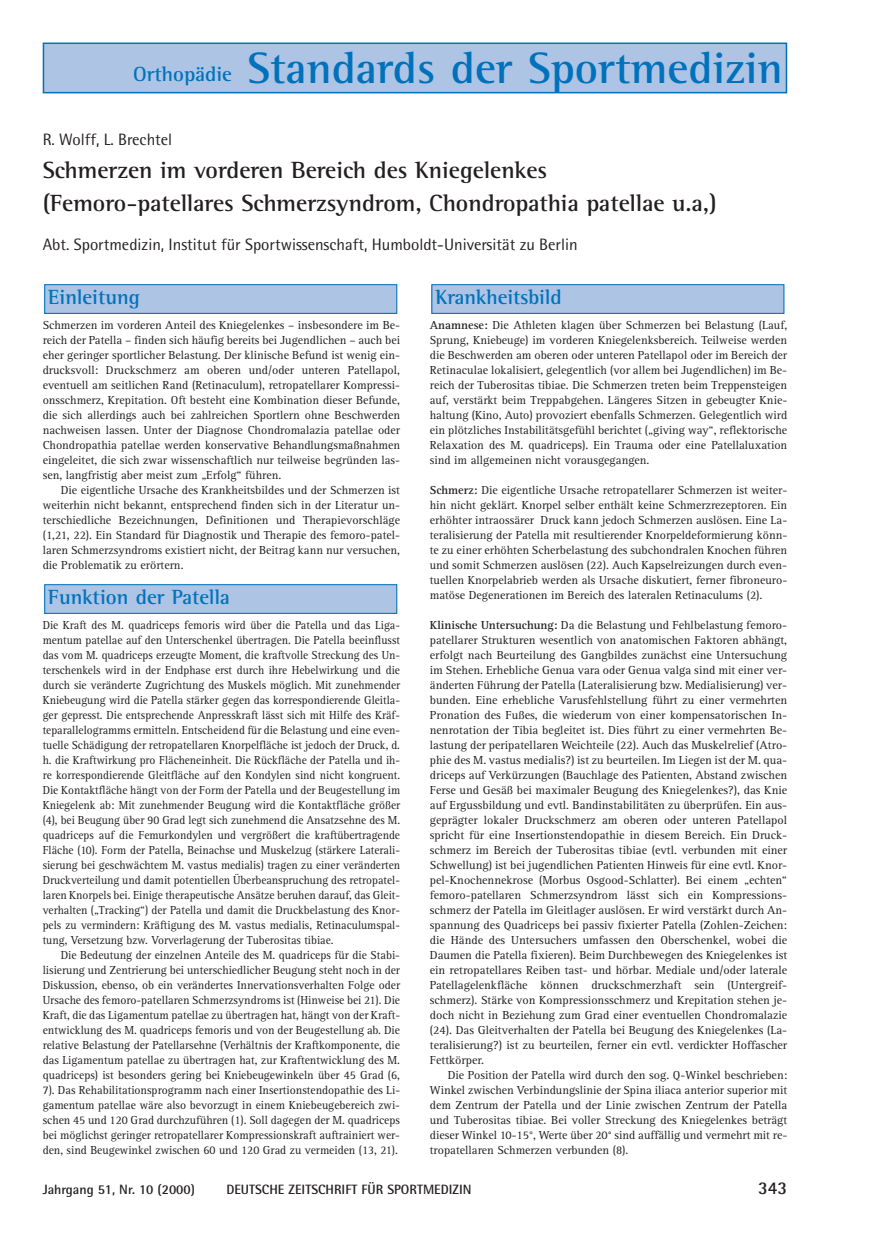
<style>
.page{position:relative;width:872px;height:1233px;background:#fff}
.page>*{position:absolute;margin:0;border:0;box-sizing:border-box;transform-origin:0 0}
.t1{font:700 45px "Rotis Semi Serif";color:#0072bc}
.t2{font:700 24px/33px "Rotis Semi Serif";color:#231f20}
.t3{font:700 21px "Rotis Semi Serif";color:#0072bc}
.t4{font:700 18px "Rotis Semi Sans";color:#231f20}
.t5{font:16.5px "Rotis Semi Sans";color:#231f20}
.t6{font:700 13.5px "Rotis Semi Sans";color:#231f20}
.t7{font:12px/15px "Rotis Serif";color:#231f20;text-align:justify}
.t8{font:12px/15px "Rotis Serif";color:#231f20;text-align:justify;scale:.95 1}
.s1{font-size:21px}
.s2{font-weight:700}
</style>
<div class="page">
<div style="left:43px;top:43px;width:743px;height:50px;background:#adc4e5"></div>
<div style="left:43px;top:43px;width:744px;height:50px;border:2px solid #0072bc"></div>
<div style="left:45px;top:585px;width:352px;height:28px;background:#adc4e5"></div>
<div style="left:44px;top:584px;width:353px;height:30px;border:1px solid #0072bc"></div>
<div style="left:45px;top:285px;width:352px;height:28px;background:#adc4e5"></div>
<div style="left:44px;top:284px;width:353px;height:30px;border:1px solid #0072bc"></div>
<div style="left:432px;top:285px;width:351px;height:28px;background:#adc4e5"></div>
<div style="left:431px;top:284px;width:353px;height:30px;border:1px solid #0072bc"></div>
<h1 class="t1" style="left:133px;top:52px;width:651px"><span class="s1">Orthopädie</span> Standards der Sportmedizin</h1>
<h3 class="t5" style="left:43px;top:133px;width:131px">R. Wolff, L. Brechtel</h3>
<h2 class="t2" style="left:43px;top:155px;width:675px">Schmerzen im vorderen Bereich des Kniegelenkes (Femoro-patellares Schmerzsyndrom, Chondropathia patellae u.a,)</h2>
<h3 class="t5" style="left:43px;top:238px;width:536px">Abt. Sportmedizin, Institut für Sportwissenschaft, Humboldt-Universität zu Berlin</h3>
<h3 class="t3" style="left:48px;top:290px;width:93px">Einleitung</h3>
<p class="t7" style="left:43px;top:319px;width:359px">Schmerzen im vorderen Anteil des Kniegelenkes – insbesondere im Be&shy;reich der Patella – finden sich häufig bereits bei Jugendlichen – auch bei eher geringer sportlicher Belastung. Der klinische Befund ist wenig ein&shy;drucksvoll: Druckschmerz am oberen und/oder unteren Patellapol, eventuell am seitlichen Rand (Retinaculum), retropatellarer Kompressi&shy;onsschmerz, Krepitation. Oft besteht eine Kombination dieser Befunde, die sich allerdings auch bei zahlreichen Sportlern ohne Beschwerden nachweisen lassen. Unter der Diagnose Chondromalazia patellae oder Chondropathia patellae werden konservative Behandlungsmaßnahmen eingeleitet, die sich zwar wissenschaftlich nur teilweise begründen las&shy;sen, langfristig aber meist zum „Erfolg“ führen.</p>
<p class="t7" style="left:43px;top:484px;width:359px;text-indent:18px">Die eigentliche Ursache des Krankheitsbildes und der Schmerzen ist weiterhin nicht bekannt, entsprechend finden sich in der Literatur un&shy;terschiedliche Bezeichnungen, Definitionen und Therapievorschläge (1,21, 22). Ein Standard für Diagnostik und Therapie des femoro-patel&shy;laren Schmerzsyndroms existiert nicht, der Beitrag kann nur versuchen, die Problematik zu erörtern.</p>
<h3 class="t3" style="left:48px;top:590px;width:183px">Funktion der Patella</h3>
<p class="t8" style="left:43px;top:619px;width:377px">Die Kraft des M. quadriceps femoris wird über die Patella und das Liga&shy;mentum patellae auf den Unterschenkel übertragen. Die Patella beeinflusst das vom M. quadriceps erzeugte Moment, die kraftvolle Streckung des Un&shy;terschenkels wird in der Endphase erst durch ihre Hebelwirkung und die durch sie veränderte Zugrichtung des Muskels möglich. Mit zunehmender Kniebeugung wird die Patella stärker gegen das korrespondierende Gleitla&shy;ger gepresst. Die entsprechende Anpresskraft lässt sich mit Hilfe des Kräf&shy;teparallelogramms ermitteln. Entscheidend für die Belastung und eine even&shy;tuelle Schädigung der retropatellaren Knorpelfläche ist jedoch der Druck, d. h. die Kraftwirkung pro Flächeneinheit. Die Rückfläche der Patella und ih&shy;re korrespondierende Gleitfläche auf den Kondylen sind nicht kongruent.<br>Die Kontaktfläche hängt von der Form der Patella und der Beugestellung im Kniegelenk ab: Mit zunehmender Beugung wird die Kontaktfläche größer (4), bei Beugung über 90 Grad legt sich zunehmend die Ansatzsehne des M. quadriceps auf die Femurkondylen und vergrößert die kraftübertragende Fläche (10). Form der Patella, Beinachse und Muskelzug (stärkere Laterali&shy;sierung bei geschwächtem M. vastus medialis) tragen zu einer veränderten Druckverteilung und damit potentiellen Überbeanspruchung des retropatel&shy;laren Knorpels bei. Einige therapeutische Ansätze beruhen darauf, das Gleit&shy;verhalten („Tracking“) der Patella und damit die Druckbelastung des Knor&shy;pels zu vermindern: Kräftigung des M. vastus medialis, Retinaculumspal&shy;tung, Versetzung bzw. Vorverlagerung der Tuberositas tibiae.</p>
<p class="t7" style="left:43px;top:949px;width:359px;text-indent:18px">Die Bedeutung der einzelnen Anteile des M. quadriceps für die Stabi&shy;lisierung und Zentrierung bei unterschiedlicher Beugung steht noch in der Diskussion, ebenso, ob ein verändertes Innervationsverhalten Folge oder Ursache des femoro-patellaren Schmerzsyndroms ist (Hinweise bei 21). Die Kraft, die das Ligamentum patellae zu übertragen hat, hängt von der Kraft&shy;entwicklung des M. quadriceps femoris und von der Beugestellung ab. Die relative Belastung der Patellarsehne (Verhältnis der Kraftkomponente, die das Ligamentum patellae zu übertragen hat, zur Kraftentwicklung des M. quadriceps) ist besonders gering bei Kniebeugewinkeln über 45 Grad (6, 7). Das Rehabilitationsprogramm nach einer Insertionstendopathie des Li&shy;gamentum patellae wäre also bevorzugt in einem Kniebeugebereich zwi&shy;schen 45 und 120 Grad durchzuführen (1). Soll dagegen der M. quadriceps bei möglichst geringer retropatellarer Kompressionskraft auftrainiert wer&shy;den, sind Beugewinkel zwischen 60 und 120 Grad zu vermeiden (13, 21).</p>
<h3 class="t3" style="left:435px;top:290px;width:128px">Krankheitsbild</h3>
<p class="t7" style="left:430px;top:319px;width:359px"><span class="s2">Anamnese:</span> Die Athleten klagen über Schmerzen bei Belastung (Lauf, Sprung, Kniebeuge) im vorderen Kniegelenksbereich. Teilweise werden die Beschwerden am oberen oder unteren Patellapol oder im Bereich der Retinaculae lokalisiert, gelegentlich (vor allem bei Jugendlichen) im Be&shy;reich der Tuberositas tibiae. Die Schmerzen treten beim Treppensteigen auf, verstärkt beim Treppabgehen. Längeres Sitzen in gebeugter Knie&shy;haltung (Kino, Auto) provoziert ebenfalls Schmerzen. Gelegentlich wird ein plötzliches Instabilitätsgefühl berichtet („giving way“, reflektorische Relaxation des M. quadriceps). Ein Trauma oder eine Patellaluxation sind im allgemeinen nicht vorausgegangen.</p>
<p class="t7" style="left:430px;top:484px;width:359px"><span class="s2">Schmerz:</span> Die eigentliche Ursache retropatellarer Schmerzen ist weiter&shy;hin nicht geklärt. Knorpel selber enthält keine Schmerzrezeptoren. Ein erhöhter intraossärer Druck kann jedoch Schmerzen auslösen. Eine La&shy;teralisierung der Patella mit resultierender Knorpeldeformierung könn&shy;te zu einer erhöhten Scherbelastung des subchondralen Knochen führen und somit Schmerzen auslösen (22). Auch Kapselreizungen durch even&shy;tuellen Knorpelabrieb werden als Ursache diskutiert, ferner fibroneuro&shy;matöse Degenerationen im Bereich des lateralen Retinaculums (2).</p>
<p class="t7" style="left:430px;top:619px;width:359px"><span class="s2">Klinische Untersuchung:</span> Da die Belastung und Fehlbelastung femoro&shy;patellarer Strukturen wesentlich von anatomischen Faktoren abhängt, erfolgt nach Beurteilung des Gangbildes zunächst eine Untersuchung im Stehen. Erhebliche Genua vara oder Genua valga sind mit einer ver&shy;änderten Führung der Patella (Lateralisierung bzw. Medialisierung) ver&shy;bunden. Eine erhebliche Varusfehlstellung führt zu einer vermehrten Pronation des Fußes, die wiederum von einer kompensatorischen In&shy;nenrotation der Tibia begleitet ist. Dies führt zu einer vermehrten Be&shy;lastung der peripatellaren Weichteile (22). Auch das Muskelrelief (Atro&shy;phie des M. vastus medialis?) ist zu beurteilen. Im Liegen ist der M. qua&shy;driceps auf Verkürzungen (Bauchlage des Patienten, Abstand zwischen Ferse und Gesäß bei maximaler Beugung des Kniegelenkes?), das Knie auf Ergussbildung und evtl. Bandinstabilitäten zu überprüfen. Ein aus&shy;geprägter lokaler Druckschmerz am oberen oder unteren Patellapol spricht für eine Insertionstendopathie in diesem Bereich. Ein Druck&shy;schmerz im Bereich der Tuberositas tibiae (evtl. verbunden mit einer Schwellung) ist bei jugendlichen Patienten Hinweis für eine evtl. Knor&shy;pel-Knochennekrose (Morbus Osgood-Schlatter). Bei einem „echten“ femoro-patellaren Schmerzsyndrom lässt sich ein Kompressions&shy;schmerz der Patella im Gleitlager auslösen. Er wird verstärkt durch An&shy;spannung des Quadriceps bei passiv fixierter Patella (Zohlen-Zeichen: die Hände des Untersuchers umfassen den Oberschenkel, wobei die Daumen die Patella fixieren). Beim Durchbewegen des Kniegelenkes ist ein retropatellares Reiben tast- und hörbar. Mediale und/oder laterale Patellagelenkfläche können druckschmerzhaft sein (Untergreif&shy;schmerz). Stärke von Kompressionsschmerz und Krepitation stehen je&shy;doch nicht in Beziehung zum Grad einer eventuellen Chondromalazie (24). Das Gleitverhalten der Patella bei Beugung des Kniegelenkes (La&shy;teralisierung?) ist zu beurteilen, ferner ein evtl. verdickter Hoffascher Fettkörper.</p>
<p class="t7" style="left:430px;top:1069px;width:359px;text-indent:18px">Die Position der Patella wird durch den sog. Q-Winkel beschrieben:<br>Winkel zwischen Verbindungslinie der Spina iliaca anterior superior mit dem Zentrum der Patella und der Linie zwischen Zentrum der Patella und Tuberositas tibiae. Bei voller Streckung des Kniegelenkes beträgt dieser Winkel 10-15°, Werte über 20° sind auffällig und vermehrt mit re&shy;tropatellaren Schmerzen verbunden (8).</p>
<p class="t6" style="left:43px;top:1185px;width:154px">Jahrgang 51, Nr. 10 (2000)</p>
<p class="t6" style="left:226px;top:1185px;width:247px">DEUTSCHE ZEITSCHRIFT FÜR SPORTMEDIZIN</p>
<h3 class="t4" style="left:758px;top:1182px;width:30px">343</h3>
</div>
